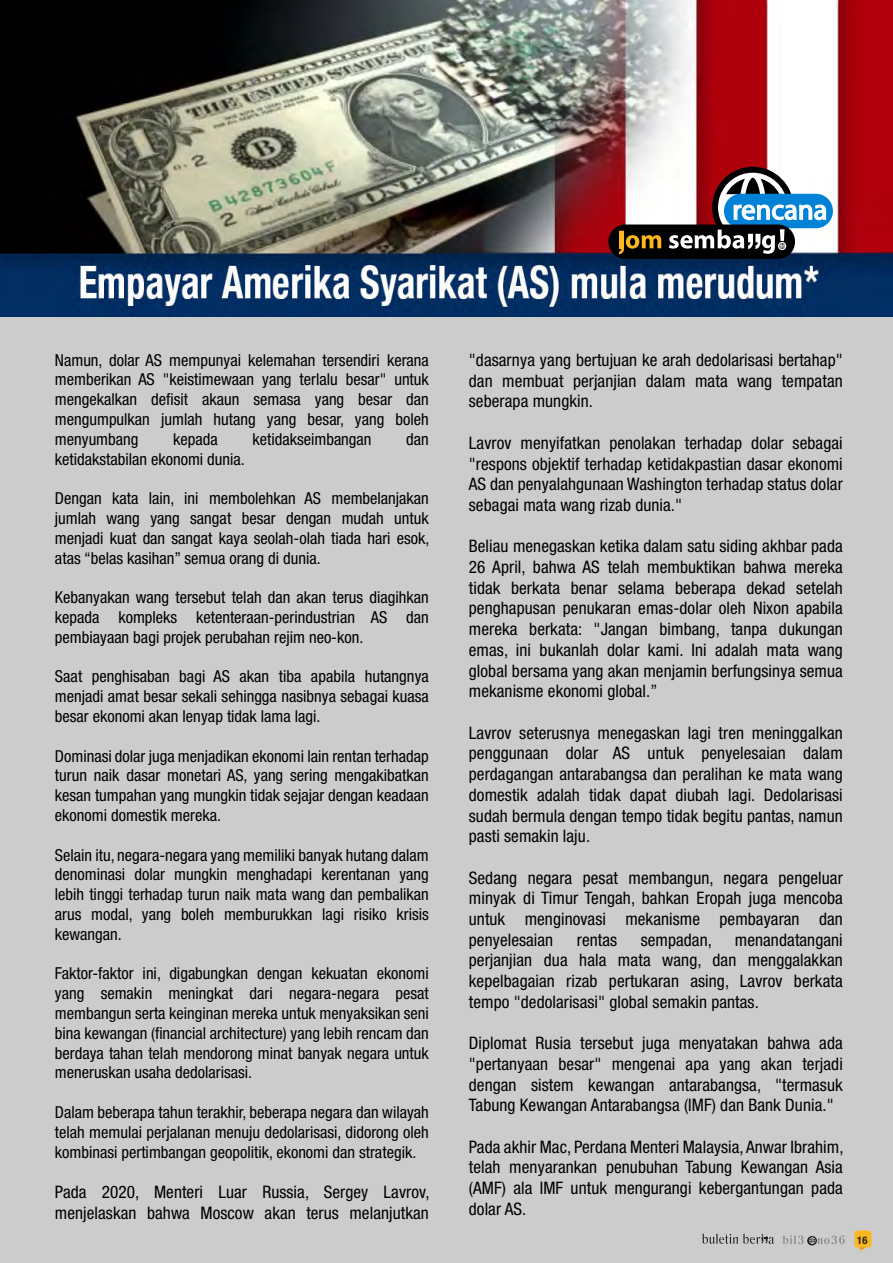
<style>
.page{position:relative;width:893px;height:1263px;background:#fff}
.page>*{position:absolute;margin:0;border:0;box-sizing:border-box;transform-origin:0 0}
.t1{font:28.5px "Myriad Pro";color:#fff}
.t2{font:condensed 17.25px/20.7px "Helvetica Neue LT Std";letter-spacing:.005em;color:#000;text-align:justify}
.t3{font:condensed 16.5px/19.8px "Helvetica Neue LT Std";color:#000;text-align:justify}
.t4{font:12px "Salernomi J";letter-spacing:.1em;color:#757474}
.t5{font:700 condensed 10.5px "Helvetica Neue LT Std";color:#231f20}
</style>
<div class="page">
<img style="left:0;top:0;width:893px;height:318px">
<div style="left:0;top:318px;width:893px;height:945px;background:#ccc"></div>
<svg style="left:859px;top:1247px;width:7px;height:5px"></svg>
<div style="left:854px;top:1230px;width:17px;height:17px;background:#fab720;border-radius:3px"></div>
<svg style="left:808px;top:1237px;width:8px;height:8px"></svg>
<svg style="left:702px;top:1233px;width:72px;height:11px"></svg>
<div style="left:712px;top:167px;width:81px;height:81px;background:#000002;border-radius:50%"></div>
<div style="left:724px;top:194px;width:109px;height:34px;background:#0082d7;border-radius:17px"></div>
<div style="left:608px;top:224px;width:187px;height:35px;background:#000002;border-radius:17px"></div>
<svg style="left:619px;top:231px;width:42px;height:23px"></svg>
<svg style="left:669px;top:173px;width:158px;height:81px"></svg>
<h1 class="t1" style="left:732px;top:194px;width:97px">rencana</h1>
<p class="t3" style="left:55px;top:350px;width:375px">Namun, dolar AS mempunyai kelemahan tersendiri kerana memberikan AS "keistimewaan yang terlalu besar" untuk mengekalkan defisit akaun semasa yang besar dan mengumpulkan jumlah hutang yang besar, yang boleh menyumbang</p>
<p class="t3" style="left:173px;top:429px;width:46px">kepada</p>
<p class="t3" style="left:252px;top:429px;width:121px">ketidakseimbangan</p>
<p class="t3" style="left:406px;top:429px;width:24px">dan</p>
<p class="t3" style="left:55px;top:449px;width:191px">ketidakstabilan ekonomi dunia.</p>
<p class="t3" style="left:55px;top:488px;width:376px">Dengan kata lain, ini membolehkan AS membelanjakan jumlah wang yang sangat besar dengan mudah untuk menjadi kuat dan sangat kaya seolah-olah tiada hari esok, atas “belas kasihan” semua orang di dunia.</p>
<p class="t3" style="left:55px;top:587px;width:375px">Kebanyakan wang tersebut telah dan akan terus diagihkan kepada kompleks ketenteraan-perindustrian AS dan pembiayaan bagi projek perubahan rejim neo-kon.</p>
<p class="t3" style="left:55px;top:666px;width:375px">Saat penghisaban bagi AS akan tiba apabila hutangnya menjadi amat besar sekali sehingga nasibnya sebagai kuasa besar ekonomi akan lenyap tidak lama lagi.</p>
<p class="t3" style="left:55px;top:746px;width:375px">Dominasi dolar juga menjadikan ekonomi lain rentan terhadap turun naik dasar monetari AS, yang sering mengakibatkan kesan tumpahan yang mungkin tidak sejajar dengan keadaan ekonomi domestik mereka.</p>
<p class="t3" style="left:55px;top:845px;width:375px">Selain itu, negara-negara yang memiliki banyak hutang dalam denominasi dolar mungkin menghadapi kerentanan yang lebih tinggi terhadap turun naik mata wang dan pembalikan arus modal, yang boleh memburukkan lagi risiko krisis kewangan.</p>
<p class="t3" style="left:55px;top:963px;width:375px">Faktor-faktor ini, digabungkan dengan kekuatan ekonomi yang semakin meningkat dari negara-negara pesat membangun serta keinginan mereka untuk menyaksikan seni bina kewangan (financial architecture) yang lebih rencam dan berdaya tahan telah mendorong minat banyak negara untuk meneruskan usaha dedolarisasi.</p>
<p class="t3" style="left:55px;top:1102px;width:375px">Dalam beberapa tahun terakhir, beberapa negara dan wilayah telah memulai perjalanan menuju dedolarisasi, didorong oleh kombinasi pertimbangan geopolitik, ekonomi dan strategik.</p>
<p class="t2" style="left:55px;top:1181px;width:376px">Pada 2020, Menteri Luar Russia, Sergey Lavrov, menjelaskan bahwa Moscow akan terus melanjutkan</p>
<p class="t2" style="left:469px;top:349px;width:375px">"dasarnya yang bertujuan ke arah dedolarisasi bertahap" dan membuat perjanjian dalam mata wang tempatan seberapa mungkin.</p>
<p class="t2" style="left:469px;top:432px;width:375px">Lavrov menyifatkan penolakan terhadap dolar sebagai "respons objektif terhadap ketidakpastian dasar ekonomi AS dan penyalahgunaan Washington terhadap status dolar sebagai mata wang rizab dunia."</p>
<p class="t2" style="left:469px;top:536px;width:375px">Beliau menegaskan ketika dalam satu siding akhbar pada 26 April, bahwa AS telah membuktikan bahwa mereka tidak berkata benar selama beberapa dekad setelah penghapusan penukaran emas-dolar oleh Nixon apabila mereka berkata: "Jangan bimbang, tanpa dukungan emas, ini bukanlah dolar kami. Ini adalah mata wang global bersama yang akan menjamin berfungsinya semua mekanisme ekonomi global.”</p>
<p class="t2" style="left:469px;top:722px;width:375px">Lavrov seterusnya menegaskan lagi tren meninggalkan penggunaan dolar AS untuk penyelesaian dalam perdagangan antarabangsa dan peralihan ke mata wang domestik adalah tidak dapat diubah lagi. Dedolarisasi sudah bermula dengan tempo tidak begitu pantas, namun pasti semakin laju.</p>
<p class="t2" style="left:469px;top:867px;width:375px">Sedang negara pesat membangun, negara pengeluar minyak di Timur Tengah, bahkan Eropah juga mencoba untuk menginovasi mekanisme pembayaran dan penyelesaian</p>
<p class="t2" style="left:469px;top:929px;width:375px;text-indent:266px">menandatangani perjanjian dua hala mata wang, dan menggalakkan kepelbagaian rizab pertukaran asing, Lavrov berkata tempo "dedolarisasi" global semakin pantas.</p>
<p class="t2" style="left:469px;top:1033px;width:375px">Diplomat Rusia tersebut juga menyatakan bahwa ada "pertanyaan besar" mengenai apa yang akan terjadi dengan sistem kewangan antarabangsa, "termasuk Tabung Kewangan Antarabangsa (IMF) dan Bank Dunia."</p>
<p class="t2" style="left:469px;top:1136px;width:376px">Pada akhir Mac, Perdana Menteri Malaysia, Anwar Ibrahim, telah menyarankan penubuhan Tabung Kewangan Asia (AMF) ala IMF untuk mengurangi kebergantungan pada dolar AS.</p>
<p class="t4" style="left:783px;top:1232px;width:64px">bil3 no36</p>
<p class="t2" style="left:577px;top:929px;width:42px">rentas</p>
<p class="t2" style="left:641px;top:929px;width:73px">sempadan,</p>
<p class="t5" style="left:857px;top:1233px;width:12px">16</p>
</div>
